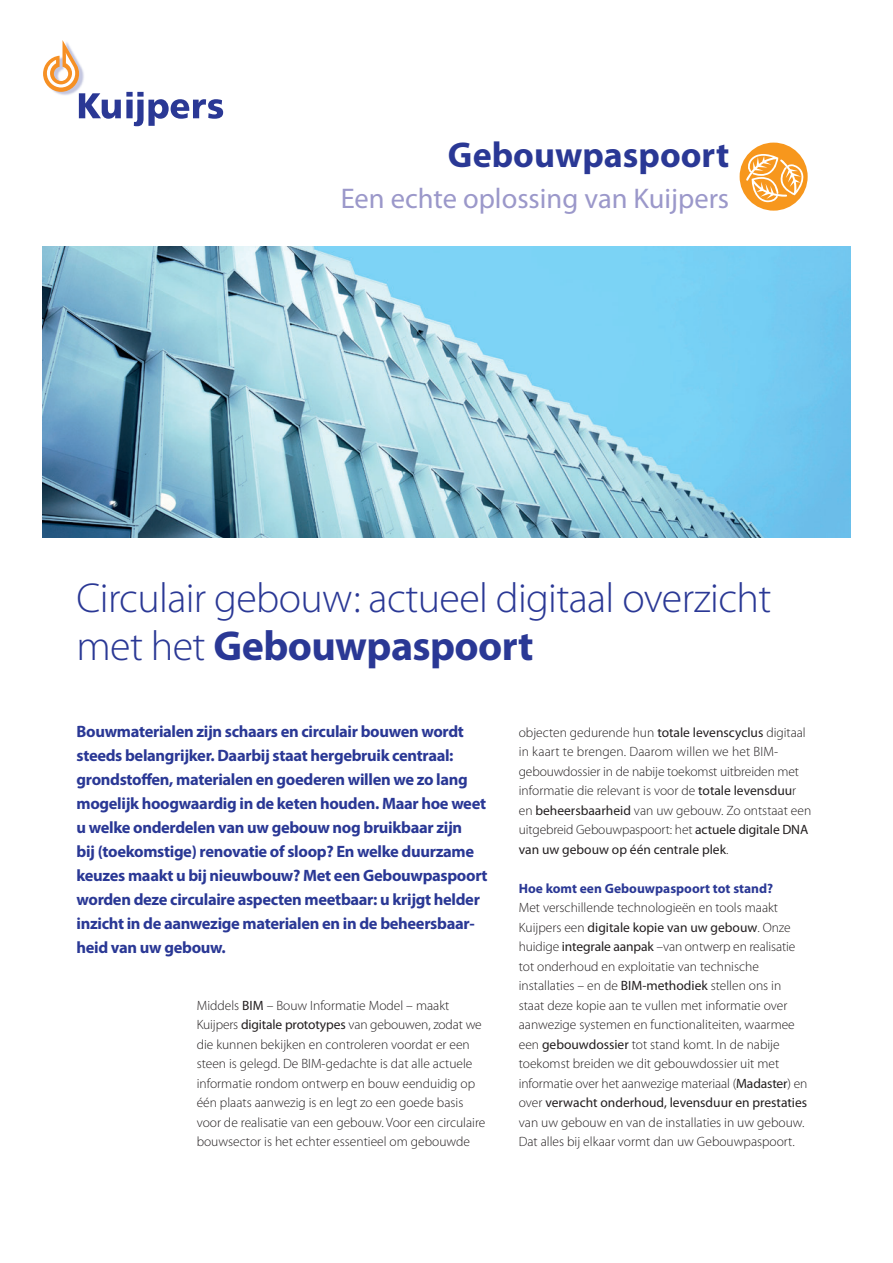
<style>
.page{position:relative;width:893px;height:1263px;background:#fff}
.page>*{position:absolute;margin:0;border:0;box-sizing:border-box;transform-origin:0 0}
.t1{font:300 42px/48px "Myriad Pro";letter-spacing:-.015em;color:#2a3895}
.t2{font:700 36px "Myriad Pro";color:#2a3895}
.t3{font:28.5px "Myriad Pro";color:#9b98ca}
.t4{font:700 16.5px/24px "Myriad Pro";letter-spacing:-.02em;color:#2a3895}
.t5{font:300 13.5px/19.5px "Myriad Pro";color:#231f20}
.t6{font:700 13.5px "Myriad Pro";color:#2a3895}
.s1{font-weight:700}
.s2{font-weight:400}
</style>
<div class="page">
<svg style="left:43px;top:40px;width:180px;height:86px"></svg>
<img style="left:43px;top:247px;width:807px;height:291px">
<div style="left:740px;top:143px;width:68px;height:68px;background:#f7971d;border-radius:50%"></div>
<svg style="left:746px;top:154px;width:58px;height:48px"></svg>
<h2 class="t2" style="left:448px;top:135px;width:283px">Gebouwpaspoort</h2>
<h3 class="t3" style="left:341px;top:183px;width:390px">Een echte oplossing van Kuijpers</h3>
<h1 class="t1" style="left:77px;top:575px;width:696px">Circulair gebouw: actueel digitaal overzicht met het <span class="s1">Gebouwpaspoort</span></h1>
<p class="t4" style="left:77px;top:719px;width:413px">Bouwmaterialen zijn schaars en circulair bouwen wordt steeds belangrijker. Daarbij staat hergebruik centraal: grondstoffen, materialen en goederen willen we zo lang mogelijk hoogwaardig in de keten houden. Maar hoe weet u welke onderdelen van uw gebouw nog bruikbaar zijn<br>bij (toekomstige) renovatie of sloop? En welke duurzame keuzes maakt u bij nieuwbouw? Met een Gebouwpaspoort worden deze circulaire aspecten meetbaar: u krijgt helder inzicht in de aanwezige materialen en in de beheersbaar&shy;heid van uw gebouw.</p>
<p class="t5" style="left:519px;top:722px;width:294px">objecten gedurende hun <span class="s2">totale levenscyclus</span> digitaal in kaart te brengen. Daarom willen we het BIM&shy;gebouwdossier in de nabije toekomst uitbreiden met informatie die relevant is voor de <span class="s2">totale levensduu</span>r en <span class="s2">beheersbaarheid</span> van uw gebouw. Zo ontstaat een uitgebreid Gebouwpaspoort: het <span class="s2">actuele digitale DNA van uw gebouw op één centrale plek</span>.</p>
<p class="t6" style="left:519px;top:880px;width:256px">Hoe komt een Gebouwpaspoort tot stand?</p>
<p class="t5" style="left:519px;top:898px;width:290px">Met verschillende technologieën en tools maakt Kuijpers een <span class="s2">digitale kopie van uw gebouw</span>. Onze huidige <span class="s2">integrale aanpak</span> –van ontwerp en realisatie tot onderhoud en exploitatie van technische installaties – en de <span class="s2">BIM-methodiek</span> stellen ons in staat deze kopie aan te vullen met informatie over aanwezige systemen en functionaliteiten, waarmee een <span class="s2">gebouwdossier</span> tot stand komt. In de nabije toekomst breiden we dit gebouwdossier uit met informatie over het aanwezige materiaal (<span class="s2">Madaster</span>) en over <span class="s2">verwacht onderhoud, levensduur en prestaties </span>van uw gebouw en van de installaties in uw gebouw.<br>Dat alles bij elkaar vormt dan uw Gebouwpaspoort.</p>
<p class="t5" style="left:197px;top:995px;width:290px">Middels <span class="s2">BIM</span> – Bouw Informatie Model – maakt Kuijpers <span class="s2">digitale prototypes</span> van gebouwen, zodat we die kunnen bekijken en controleren voordat er een steen is gelegd. De BIM-gedachte is dat alle actuele informatie rondom ontwerp en bouw eenduidig op één plaats aanwezig is en legt zo een goede basis voor de realisatie van een gebouw. Voor een circulaire bouwsector is het echter essentieel om gebouwde</p>
</div>
